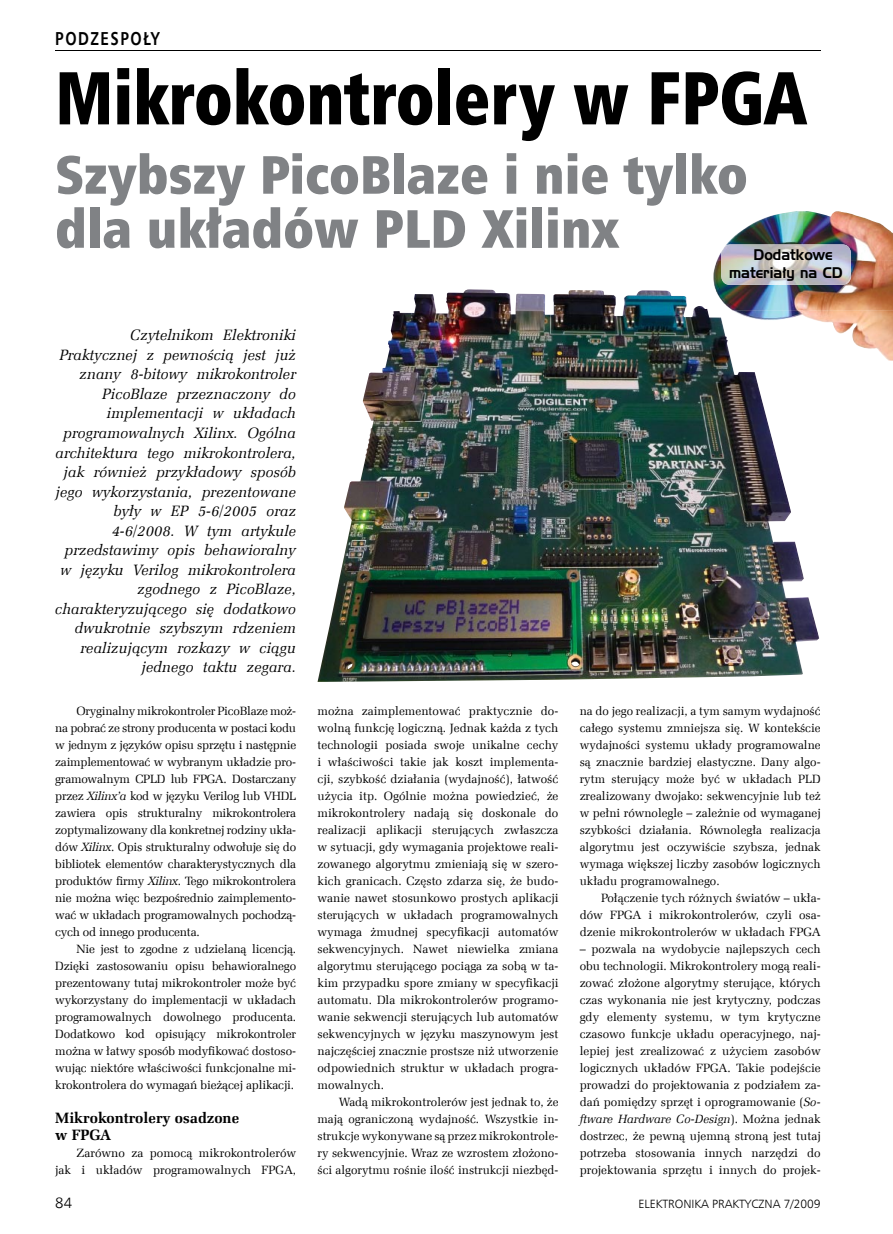
<style>
.page{position:relative;width:893px;height:1234px;background:#fff}
.page>*{position:absolute;margin:0;border:0;box-sizing:border-box;transform-origin:0 0}
.t1{font:75px "Humnst 777 X Blk Cn EU";color:#000;scale:.9 1}
.t2{font:54px/54px "Humnst 777 X Blk Cn EU";color:#808285}
.t3{font:700 18.75px "Humnst 777 EU";letter-spacing:.1em;color:#000;scale:.8 1}
.t4{font:italic 15px/19.5px "Zapf Ellipt EU";letter-spacing:.005em;color:#000;text-align:right}
.t5{font:700 15px/17px "Zapf Ellipt EU";color:#000}
.t6{font:15px/18px "Handel Gothic EU";color:#000;scale:.93 1}
.t7{font:15px "Humnst 777 Lt EU";color:#000}
.t8{font:12px/17px "Zapf Ellipt EU";color:#000;text-align:justify}
.t9{font:12px "Humnst 777 Lt EU";color:#000}
.s1{font-style:italic}
</style>
<div class="page">
<hr style="left:55px;top:51px;width:766px;height:1px;background:#000">
<img style="left:717px;top:211px;width:176px;height:50px">
<img style="left:713px;top:261px;width:180px;height:49px">
<img style="left:819px;top:310px;width:74px;height:50px">
<img style="left:721px;top:244px;width:130px;height:41px">
<img style="left:317px;top:289px;width:502px;height:392px">
<h3 class="t3" style="left:55px;top:27px;width:132px">PODZESPOŁY</h3>
<h1 class="t1" style="left:55px;top:50px;width:836px">Mikrokontrolery w FPGA</h1>
<h2 class="t2" style="left:55px;top:148px;width:694px">Szybszy PicoBlaze i nie tylko dla układów PLD Xilinx</h2>
<p class="t6" style="left:729px;top:245px;width:124px;text-indent:25px">Dodatkowe materiały na CD</p>
<p class="t4" style="left:55px;top:326px;width:242px">Czytelnikom Elektroniki<br>Praktycznej z pewnością jest już znany 8-bitowy mikrokontroler<br>PicoBlaze przeznaczony do implementacji w układach programowalnych Xilinx. Ogólna architektura tego mikrokontrolera, jak również przykładowy sposób jego wykorzystania, prezentowane były w EP 5-6/2005 oraz<br>4-6/2008. W tym artykule przedstawimy opis behawioralny w języku Verilog mikrokontrolera zgodnego z PicoBlaze, charakteryzującego się dodatkowo dwukrotnie szybszym rdzeniem realizującym rozkazy w ciągu jednego taktu zegara.</p>
<p class="t8" style="left:55px;top:702px;width:242px;text-indent:21px">Oryginalny mikrokontroler PicoBlaze moż&shy;na pobrać ze strony producenta w postaci kodu w jednym z języków opisu sprzętu i następnie zaimplementować w wybranym układzie pro&shy;gramowalnym CPLD lub FPGA. Dostarczany przez <span class="s1">Xilinx’a</span> kod w języku Verilog lub VHDL zawiera opis strukturalny mikrokontrolera zoptymalizowany dla konkretnej rodziny ukła&shy;dów <span class="s1">Xilinx</span>. Opis strukturalny odwołuje się do bibliotek elementów charakterystycznych dla produktów firmy <span class="s1">Xilinx</span>. Tego mikrokontrolera nie można więc bezpośrednio zaimplemento&shy;wać w układach programowalnych pochodzą&shy;cych od innego producenta.</p>
<p class="t8" style="left:55px;top:940px;width:242px;text-indent:21px">Nie jest to zgodne z udzielaną licencją.<br>Dzięki zastosowaniu opisu behawioralnego prezentowany tutaj mikrokontroler może być wykorzystany do implementacji w układach programowalnych dowolnego producenta.<br>Dodatkowo kod opisujący mikrokontroler można w łatwy sposób modyfikować dostoso&shy;wując niektóre właściwości funkcjonalne mi&shy;krokontrolera do wymagań bieżącej aplikacji.</p>
<p class="t5" style="left:55px;top:1109px;width:185px">Mikrokontrolery osadzone w FPGA</p>
<p class="t8" style="left:55px;top:1144px;width:242px;text-align:right">Zarówno za pomocą mikrokontrolerów<br>jak i układów programowalnych FPGA,</p>
<p class="t8" style="left:317px;top:702px;width:242px">można zaimplementować praktycznie do&shy;wolną funkcję logiczną. Jednak każda z tych technologii posiada swoje unikalne cechy i właściwości takie jak koszt implementa&shy;cji, szybkość działania (wydajność), łatwość użycia itp. Ogólnie można powiedzieć, że mikrokontrolery nadają się doskonale do realizacji aplikacji sterujących zwłaszcza w sytuacji, gdy wymagania projektowe reali&shy;zowanego algorytmu zmieniają się w szero&shy;kich granicach. Często zdarza się, że budo&shy;wanie nawet stosunkowo prostych aplikacji sterujących w układach programowalnych wymaga żmudnej specyfikacji automatów sekwencyjnych. Nawet niewielka zmiana algorytmu sterującego pociąga za sobą w ta&shy;kim przypadku spore zmiany w specyfikacji automatu. Dla mikrokontrolerów programo&shy;wanie sekwencji sterujących lub automatów sekwencyjnych w języku maszynowym jest najczęściej znacznie prostsze niż utworzenie odpowiednich struktur w układach progra&shy;mowalnych.</p>
<p class="t8" style="left:317px;top:1093px;width:242px;text-indent:21px">Wadą mikrokontrolerów jest jednak to, że mają ograniczoną wydajność. Wszystkie in&shy;strukcje wykonywane są przez mikrokontrole&shy;ry sekwencyjnie. Wraz ze wzrostem złożono&shy;ści algorytmu rośnie ilość instrukcji niezbęd-</p>
<p class="t8" style="left:580px;top:702px;width:242px">na do jego realizacji, a tym samym wydajność całego systemu zmniejsza się. W kontekście wydajności systemu układy programowalne są znacznie bardziej elastyczne. Dany algo&shy;rytm sterujący może być w układach PLD zrealizowany dwojako: sekwencyjnie lub też w pełni równolegle – zależnie od wymaganej szybkości działania. Równoległa realizacja algorytmu jest oczywiście szybsza, jednak wymaga większej liczby zasobów logicznych układu programowalnego.</p>
<p class="t8" style="left:580px;top:889px;width:242px;text-indent:21px">Połączenie tych różnych światów – ukła&shy;dów FPGA i mikrokontrolerów, czyli osa&shy;dzenie mikrokontrolerów w układach FPGA</p>
<p class="t8" style="left:580px;top:940px;width:242px">– pozwala na wydobycie najlepszych cech obu technologii. Mikrokontrolery mogą reali&shy;zować złożone algorytmy sterujące, których czas wykonania nie jest krytyczny, podczas gdy elementy systemu, w tym krytyczne czasowo funkcje układu operacyjnego, naj&shy;lepiej jest zrealizować z użyciem zasobów logicznych układów FPGA. Takie podejście prowadzi do projektowania z podziałem za&shy;dań pomiędzy sprzęt i oprogramowanie (<span class="s1">So&shy;ftware Hardware Co-Design</span>). Można jednak dostrzec, że pewną ujemną stroną jest tutaj potrzeba stosowania innych narzędzi do projektowania sprzętu i innych do projek-</p>
<p class="t7" style="left:55px;top:1193px;width:18px">84</p>
<p class="t9" style="left:638px;top:1196px;width:184px">ELEKTRONIKA PRAKTYCZNA 7/2009</p>
</div>
